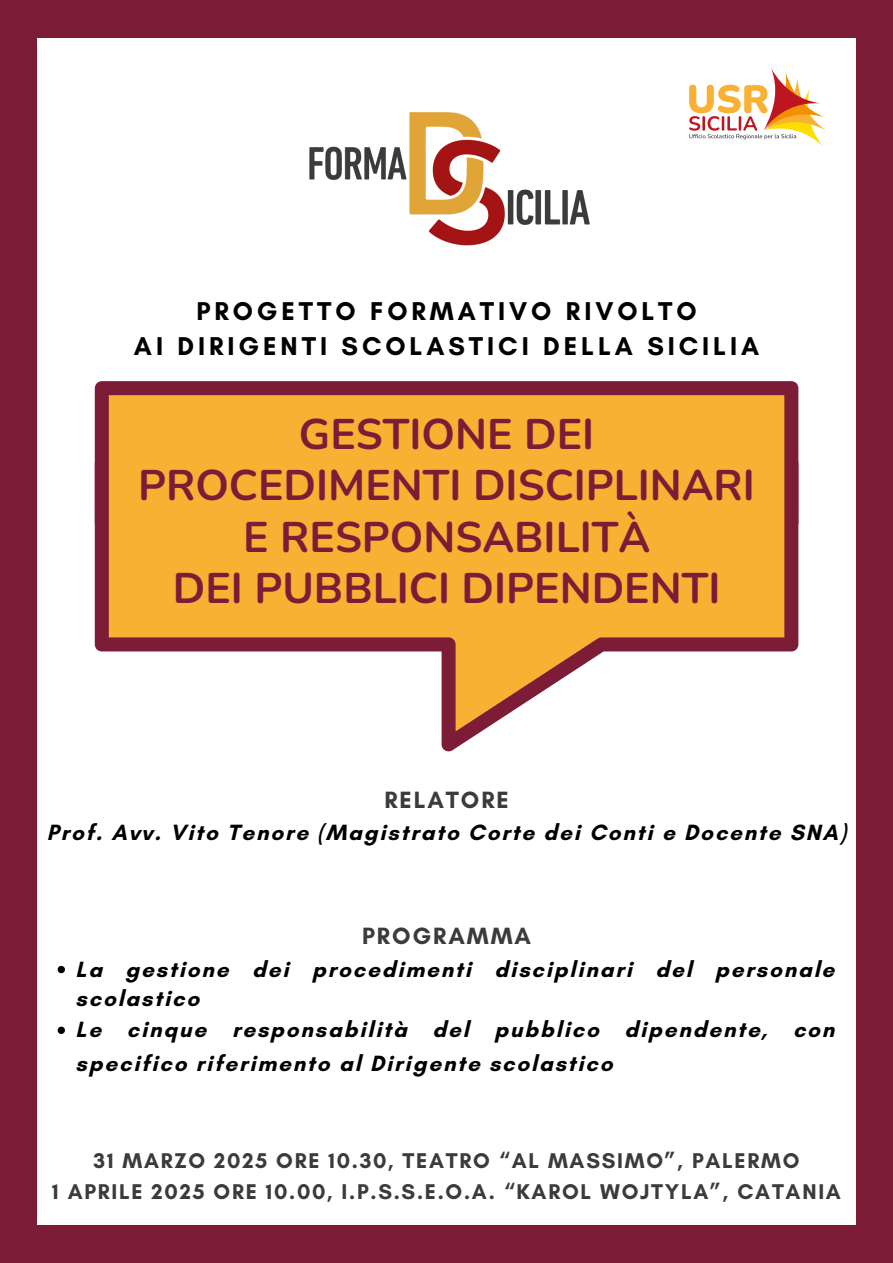
<style>
.page{position:relative;width:893px;height:1263px;background:#7c1c36}
.page>*{position:absolute;margin:0;border:0;box-sizing:border-box;transform-origin:0 0}
.t1{font:700 42.75px/51.2px "Nunito";color:#7c1c36;text-align:center}
.t2{font:700 26.25px/34.3px "Glacial Indifference";letter-spacing:.15em;color:#000;text-align:center}
.t3{font:700 24px "Glacial Indifference";letter-spacing:.08em;color:#3b3b3b}
.t4{font:700 22.5px/29.2px "Glacial Indifference";letter-spacing:.08em;color:#000}
.t5{font:700 21.75px "Glacial Indifference";letter-spacing:.08em;color:#3b3b3b}
</style>
<div class="page">
<div style="left:37px;top:38px;width:818px;height:1187px;background:#fff"></div>
<svg style="left:95px;top:381px;width:703px;height:81px;fill:#f8b133"></svg>
<svg style="left:95px;top:462px;width:703px;height:290px;fill:#f8b133"></svg>
<img style="left:309px;top:112px;width:281px;height:134px">
<svg style="left:689px;top:69px;width:137px;height:78px"></svg>
<svg style="left:58px;top:966px;width:7px;height:7px"></svg>
<svg style="left:58px;top:1027px;width:7px;height:7px"></svg>
<p class="t2" style="left:134px;top:294px;width:627px">PROGETTO FORMATIVO RIVOLTO<br>AI DIRIGENTI SCOLASTICI DELLA SICILIA</p>
<p class="t1" style="left:138px;top:409px;width:618px">GESTIONE DEI<br>PROCEDIMENTI DISCIPLINARI<br>E RESPONSABILITÀ<br>DEI PUBBLICI DIPENDENTI</p>
<h4 class="t3" style="left:384px;top:785px;width:126px">RELATORE</h4>
<h2 class="t4" style="left:47px;top:818px;width:801px">Prof. Avv. Vito Tenore (Magistrato Corte dei Conti e Docente SNA)</h2>
<p class="t3" style="left:362px;top:921px;width:170px">PROGRAMMA</p>
<h2 class="t4" style="left:76px;top:954px;width:760px">La gestione dei procedimenti disciplinari del personale scolastico</h2>
<p class="t4" style="left:76px;top:1012px;width:760px;line-height:33.8px">Le cinque responsabilità del pubblico dipendente, con specifico riferimento al Dirigente scolastico</p>
<h2 class="t5" style="left:94px;top:1147px;width:707px">31 MARZO 2025 ORE 10.30, TEATRO “AL MASSIMO”, PALERMO</h2>
<p class="t5" style="left:52px;top:1178px;width:790px">1 APRILE 2025 ORE 10.00, I.P.S.S.E.O.A. “KAROL WOJTYLA”, CATANIA</p>
</div>
